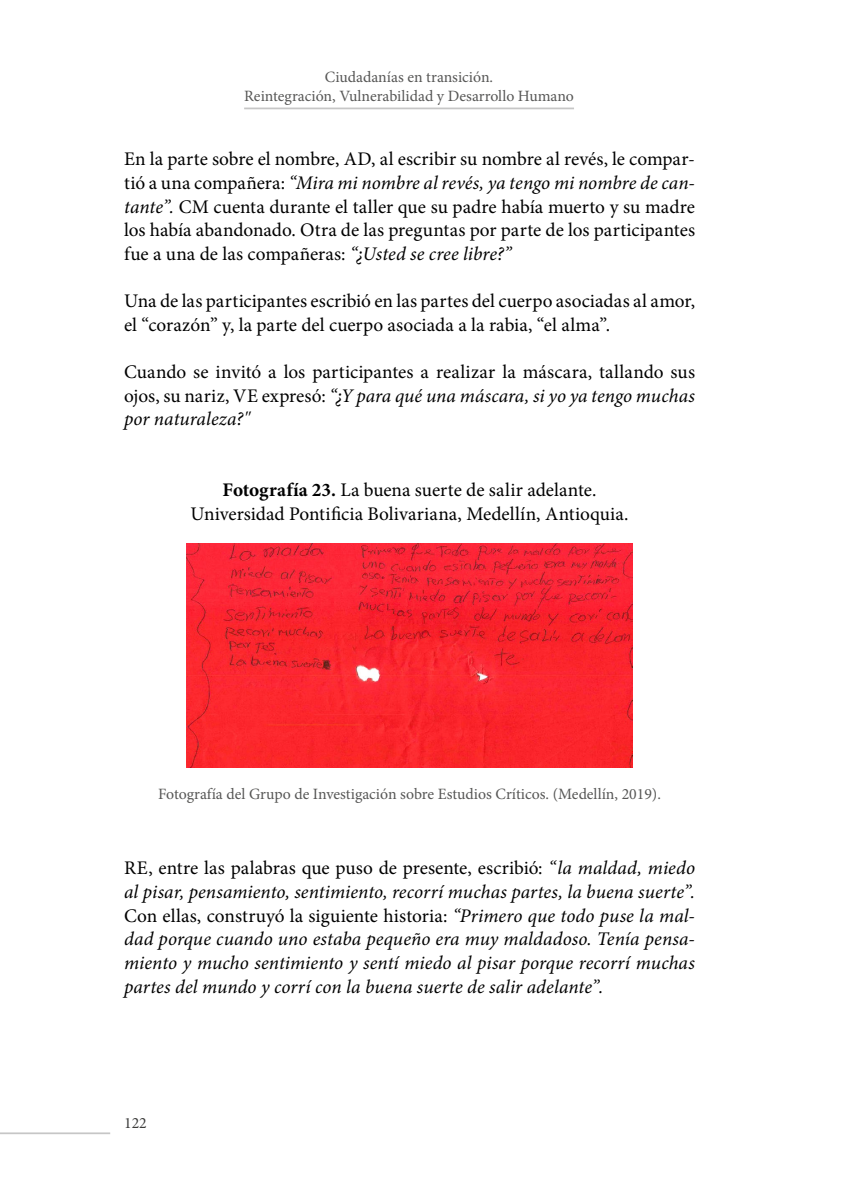
<style>
.page{position:relative;width:844px;height:1191px;background:#fff}
.page>*{position:absolute;margin:0;border:0;box-sizing:border-box;transform-origin:0 0}
.t1{font:19.25px/23.6px "Minion Pro";color:#000;text-align:justify}
.t2{font:italic 19.25px/23.6px "Minion Pro";letter-spacing:.005em;color:#000;text-align:justify}
.t3{font:15.75px/19.2px "Minion Pro";color:#575756;text-align:center}
.t4{font:15.75px "Minion Pro";color:#3c3c3b}
.s1{font-style:italic}
.s2{font-weight:700}
.s3{font-style:normal}
</style>
<div class="page">
<hr style="left:0;top:1132px;width:110px;height:2px;background:#c6c6c6">
<hr style="left:244px;top:108px;width:330px;height:1px;background:#c6c6c6">
<img style="left:186px;top:543px;width:446px;height:224px">
<p class="t3" style="left:244px;top:68px;width:331px">Ciudadanías en transición.<br>Reintegración, Vulnerabilidad y Desarrollo Humano</p>
<p class="t1" style="left:124px;top:148px;width:572px">En la parte sobre el nombre, AD, al escribir su nombre al revés, le compar&shy;tió a una compañera: <span class="s1">“Mira mi nombre al revés, ya tengo mi nombre de can&shy;tante”.</span> CM cuenta durante el taller que su padre había muerto y su madre los había abandonado. Otra de las preguntas por parte de los participantes fue a una de las compañeras: <span class="s1">“¿Usted se cree libre?”</span></p>
<p class="t1" style="left:124px;top:289px;width:572px">Una de las participantes escribió en las partes del cuerpo asociadas al amor, el “corazón” y, la parte del cuerpo asociada a la rabia, “el alma”.</p>
<p class="t1" style="left:124px;top:360px;width:572px">Cuando se invitó a los participantes a realizar la máscara, tallando sus ojos, su nariz, VE expresó: <span class="s1">“¿Y para qué una máscara, si yo ya tengo muchas por naturaleza?"</span></p>
<p class="t1" style="left:190px;top:478px;width:439px;text-align:center"><span class="s2">Fotografía 23.</span> La buena suerte de salir adelante.<br>Universidad Pontificia Bolivariana, Medellín, Antioquia.</p>
<p class="t3" style="left:158px;top:784px;width:504px">Fotografía del Grupo de Investigación sobre Estudios Críticos. (Medellín, 2019).</p>
<p class="t2" style="left:124px;top:856px;width:572px"><span class="s3">RE, entre las palabras que puso de presente, escribió:</span> “la maldad, miedo al pisar, pensamiento, sentimiento, recorrí muchas partes, la buena suerte”.<br><span class="s3">Con ellas, construyó la siguiente historia:</span> “Primero que todo puse la mal&shy;dad porque cuando uno estaba pequeño era muy maldadoso. Tenía pensa&shy;miento y mucho sentimiento y sentí miedo al pisar porque recorrí muchas partes del mundo y corrí con la buena suerte de salir adelante”.</p>
<p class="t4" style="left:124px;top:1112px;width:24px">122</p>
</div>
